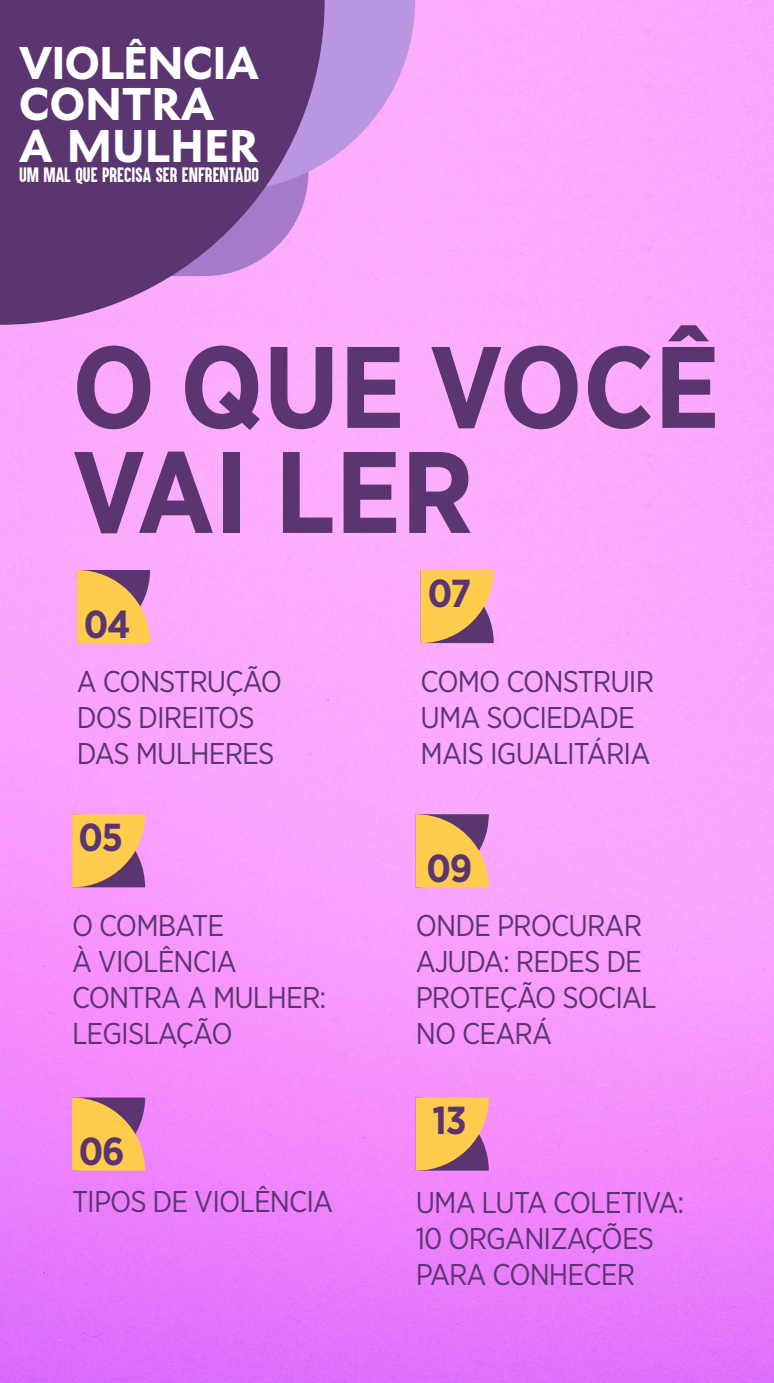
<style>
.page{position:relative;width:774px;height:1383px;background:#fff}
.page>*{position:absolute;margin:0;border:0;box-sizing:border-box;transform-origin:0 0}
.t1{font:700 115.5px/105px "Gotham Narrow";color:#5b3570}
.t2{font:900 41.4px/41.4px "Metro Nova Pro";color:#fff}
.t3{font:700 39px "Gotham Narrow";letter-spacing:-.03em;color:#5b3570}
.t4{font:30px/36px "Gotham Narrow";letter-spacing:-.03em;color:#5b3570}
.t5{font:17.1px "Aku&Kamu";color:#fff}
</style>
<div class="page">
<img style="left:0;top:0;width:774px;height:1382px">
<svg style="left:325px;top:0;width:90px;height:276px;background:#dfa3f0"></svg>
<svg style="left:0;top:0;width:325px;height:325px;background:#754988"></svg>
<svg style="left:77px;top:570px;width:73px;height:73px;background:#e2b05b"></svg>
<svg style="left:421px;top:570px;width:73px;height:73px;background:#e2b05c"></svg>
<svg style="left:416px;top:814px;width:73px;height:73px;background:#e2b05c"></svg>
<svg style="left:72px;top:814px;width:73px;height:73px;background:#e3b05b"></svg>
<svg style="left:416px;top:1097px;width:73px;height:73px;background:#e3af5c"></svg>
<svg style="left:72px;top:1097px;width:73px;height:73px;background:#e2ae5c"></svg>
<h2 class="t2" style="left:19px;top:42px;width:242px">VIOLÊNCIA<br>CONTRA<br>A MULHER</h2>
<p class="t5" style="left:19px;top:164px;width:241px">UM MAL QUE PRECISA SER ENFRENTADO</p>
<h1 class="t1" style="left:72px;top:334px;width:499px">O QUE VOCÊ<br>VAI LER</h1>
<h3 class="t3" style="left:84px;top:599px;width:48px">04</h3>
<h3 class="t3" style="left:428px;top:567px;width:45px">07</h3>
<p class="t4" style="left:77px;top:662px;width:202px;text-indent:82px">STRUÇÃO<br>DOS DIREITOS<br>DAS MULHERES</p>
<p class="t4" style="left:421px;top:662px;width:105px">COMO CON</p>
<p class="t4" style="left:77px;top:662px;width:45px">A CON</p>
<p class="t4" style="left:421px;top:662px;width:235px;text-indent:142px">STRUIR<br>UMA SOCIEDADE<br>MAIS IGUALITÁRIA</p>
<h3 class="t3" style="left:78px;top:812px;width:46px">05</h3>
<p class="t4" style="left:72px;top:907px;width:161px">O COMBATE<br>À VIOLÊNCIA<br>CON</p>
<p class="t4" style="left:72px;top:979px;width:256px;text-indent:56px">TRA A MULHER:<br>LEGISLAÇÃO</p>
<h3 class="t3" style="left:79px;top:1126px;width:47px">06</h3>
<h3 class="t3" style="left:427px;top:843px;width:47px">09</h3>
<p class="t4" style="left:416px;top:907px;width:243px">ON DE PROCURAR<br>AJUDA: REDES DE<br>PROTEÇÃO SOCIAL<br>NO CEARÁ</p>
<h3 class="t3" style="left:432px;top:1095px;width:36px">13</h3>
<p class="t4" style="left:72px;top:1183px;width:258px">TIPOS DE VIOLÊNCIA</p>
<p class="t4" style="left:416px;top:1184px;width:270px">UMA LUTA COLETIVA:<br>10 O RGAN IZAÇÕES<br>PARA CON</p>
<p class="t4" style="left:549px;top:1256px;width:88px">HECER</p>
</div>
